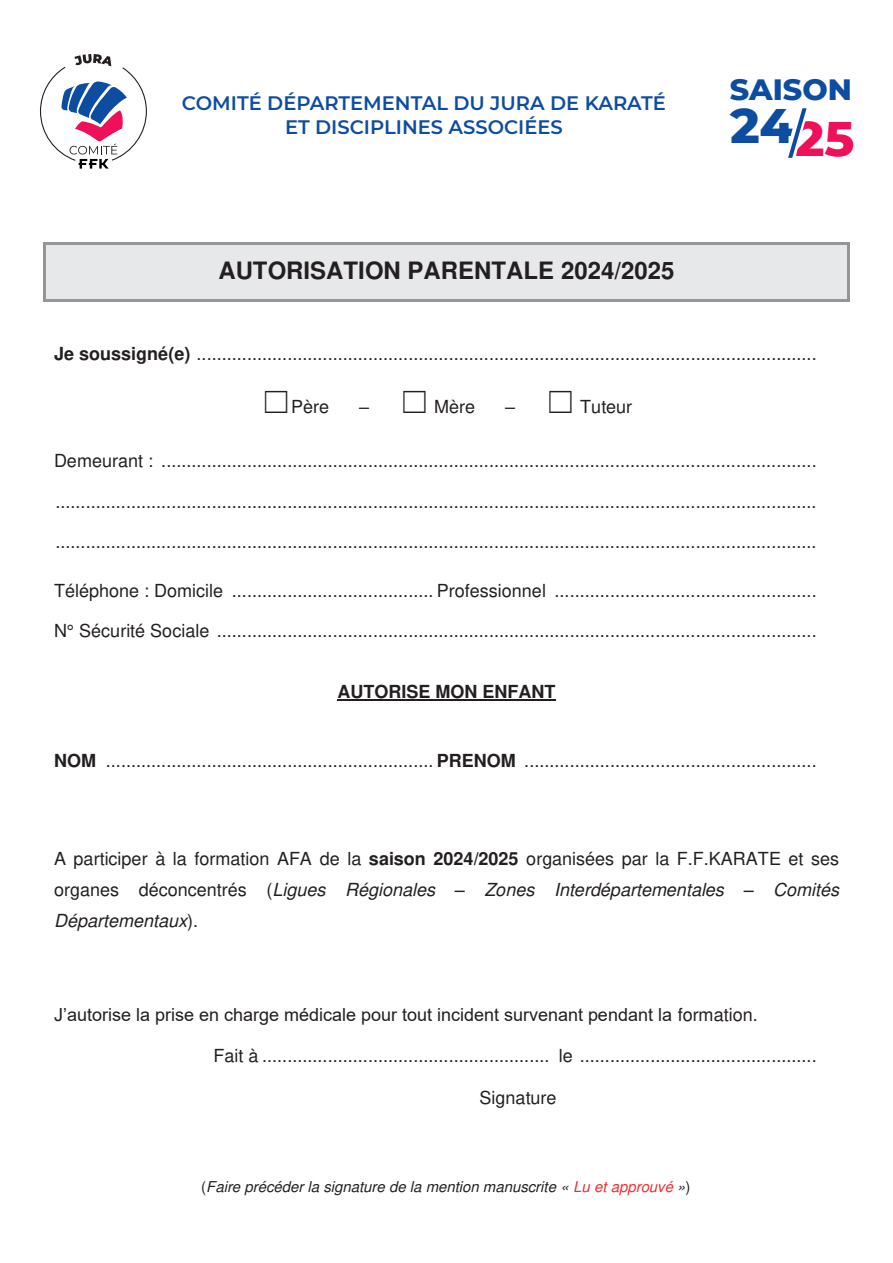
<style>
.page{position:relative;width:893px;height:1263px;background:#fff}
.page>*{position:absolute;margin:0;border:0;box-sizing:border-box;transform-origin:0 0}
.t1{font:800 49.5px "Montserrat";color:#0d4da1}
.t2{font:800 30px "Montserrat";color:#0d4da1}
.t3{font:700 24px "Helvetica";color:#231f20}
.t4{font:600 19.5px/23.4px "Montserrat";color:#0d4da1;text-align:center}
.t5{font:18px/31px "Helvetica";color:#231f20;text-align:justify}
.t6{font:18px "Arial";color:#231f20}
.t7{font:700 18px "Helvetica";color:#231f20}
.t8{font:italic 15px "Helvetica";color:#231f20}
.s1{color:#ee1059}
.s2{font-weight:700}
.s3{font-family:"MS Gothic";font-size:30px}
.s4{font-family:"Arial"}
.s5{font-style:italic}
.s6{font-family:"Arial";font-style:italic}
.s7{font-family:"Helvetica"}
.s8{font-style:normal}
.s9{color:#ee2d2d}
</style>
<div class="page">
<div style="left:46px;top:245px;width:801px;height:54px;background:#e7e8e9"></div>
<hr style="left:46px;top:243px;width:801px;height:2px;background:#939598">
<hr style="left:46px;top:299px;width:801px;height:3px;background:#939598">
<hr style="left:44px;top:245px;width:2px;height:54px;background:#939598">
<hr style="left:847px;top:245px;width:2px;height:54px;background:#939598">
<hr style="left:337px;top:699px;width:219px;height:2px;background:#231f20">
<svg style="left:40px;top:54px;width:107px;height:115px"></svg>
<svg style="left:788px;top:108px;width:19px;height:50px"></svg>
<p class="t4" style="left:182px;top:92px;width:486px">COMITÉ DÉPARTEMENTAL DU JURA DE KARATÉ<br>ET DISCIPLINES ASSOCIÉES</p>
<h3 class="t3" style="left:218px;top:261px;width:457px">AUTORISATION PARENTALE 2024/2025</h3>
<h2 class="t2" style="left:730px;top:72px;width:124px">SAISON</h2>
<h1 class="t1" style="left:730px;top:97px;width:126px">24<span class="s1">25</span></h1>
<p class="t5" style="left:54px;top:340px;width:764px"><span class="s2">Je soussigné(e)</span> ...........................................................................................................................</p>
<p class="t5" style="left:261px;top:393px;width:70px"><span class="s3">☐</span>Père</p>
<p class="t5" style="left:359px;top:393px;width:117px"><span class="s4">–</span> <span class="s3">☐</span> Mère</p>
<p class="t5" style="left:505px;top:393px;width:128px"><span class="s4">–</span> <span class="s3">☐</span> Tuteur</p>
<p class="t5" style="left:54px;top:447px;width:764px">Demeurant : ..................................................................................................................................</p>
<p class="t5" style="left:55px;top:487px;width:763px">.......................................................................................................................................................</p>
<p class="t5" style="left:55px;top:527px;width:763px">.......................................................................................................................................................</p>
<p class="t5" style="left:54px;top:576px;width:764px">Téléphone : Domicile ........................................ Professionnel ....................................................</p>
<p class="t5" style="left:54px;top:616px;width:764px">N° Sécurité Sociale .......................................................................................................................</p>
<p class="t7" style="left:337px;top:684px;width:219px">AUTORISE MON ENFANT</p>
<p class="t5" style="left:54px;top:747px;width:764px"><span class="s2">NOM</span> ................................................................. <span class="s2">PRENOM</span> ..........................................................</p>
<p class="t5" style="left:54px;top:845px;width:787px">A participer à la formation AFA de la <span class="s2">saison 2024/2025</span> organisées par la F.F.KARATE et ses organes déconcentrés (<span class="s5">Ligues Régionales</span> <span class="s6">–</span> <span class="s5">Zones Interdépartementales</span> <span class="s6">–</span> <span class="s5">Comités Départementaux</span>).</p>
<p class="t6" style="left:54px;top:1002px;width:705px">J’autorise la prise en charge médicale pour tout incident survenant pendant la <span class="s7">formation.</span></p>
<p class="t5" style="left:214px;top:1042px;width:605px">Fait à ......................................................... le ...............................................</p>
<p class="t5" style="left:479px;top:1083px;width:79px">Signature</p>
<p class="t8" style="left:201px;top:1181px;width:491px"><span class="s8">(</span>Faire précéder la signature de la mention manuscrite « <span class="s9">Lu et approuvé</span> »<span class="s8">)</span></p>
</div>
